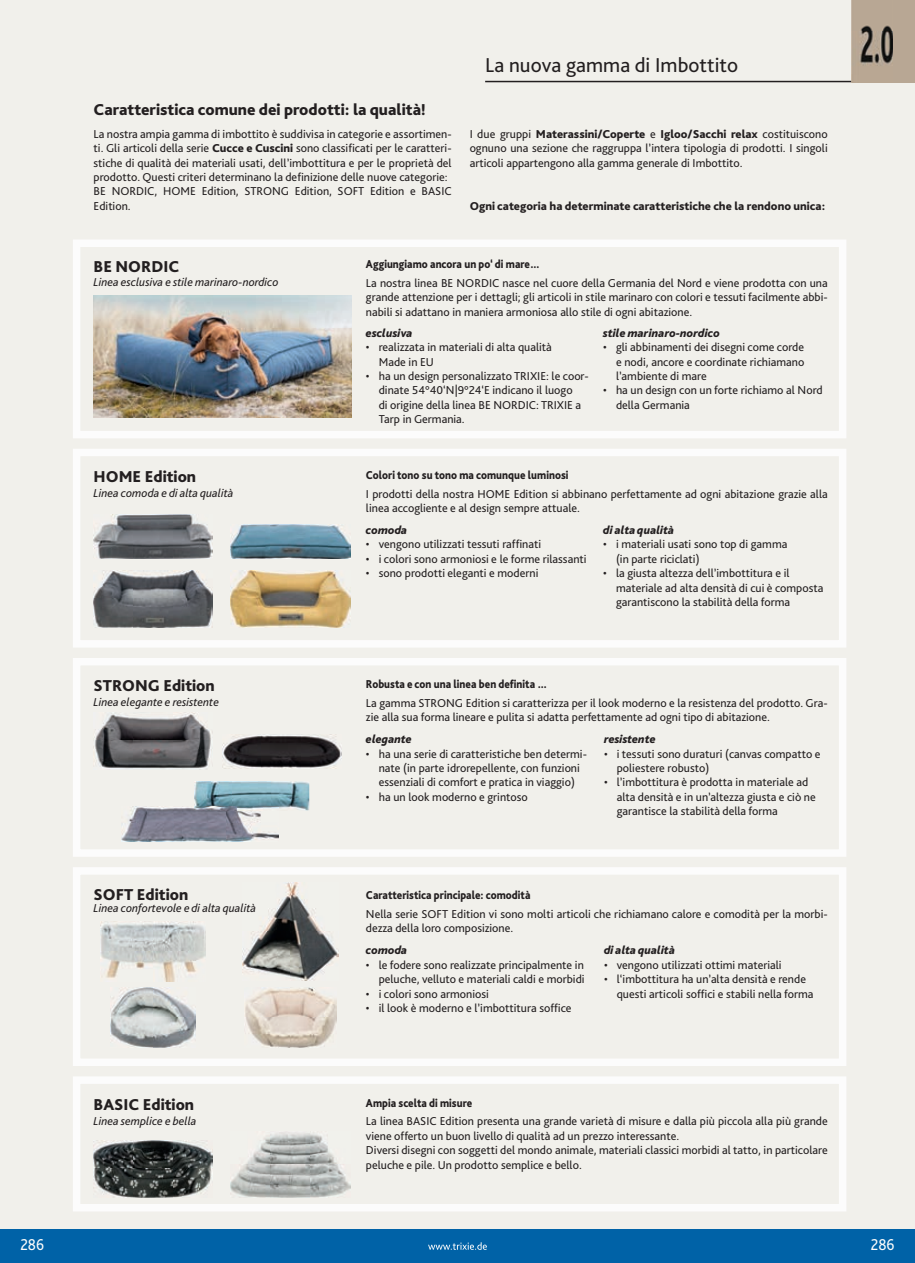
<style>
.page{position:relative;width:915px;height:1263px;background:#fff}
.page>*{position:absolute;margin:0;border:0;box-sizing:border-box;transform-origin:0 0}
.t1{font:21px "Bliss Pro";color:#231f20}
.t2{font:800 16.5px "Bliss Pro";color:#231f20}
.t3{font:16.5px "Bliss Pro";color:#fcfcfc;scale:.89 1}
.t4{font:12px/14.4px "Bliss Pro";color:#231f20}
.t5{font:800 12px "Bliss Pro";color:#231f20;scale:.89 1}
.t6{font:italic 12px "Bliss Pro";color:#231f20}
.t7{font:italic 800 12px "Bliss Pro";color:#231f20}
.t8{font:800 12px "Bliss Pro";color:#231f20}
.s1{font-weight:800}
</style>
<div class="page">
<div style="left:0;top:0;width:914px;height:1263px;background:#f1f0eb"></div>
<div style="left:0;top:1230px;width:914px;height:33px;background:#0062a7"></div>
<svg style="left:428px;top:1242px;width:58px;height:8px"></svg>
<img style="left:94px;top:295px;width:257px;height:123px">
<img style="left:95px;top:713px;width:118px;height:56px">
<img style="left:222px;top:734px;width:119px;height:34px">
<img style="left:94px;top:1140px;width:119px;height:58px">
<img style="left:231px;top:1132px;width:119px;height:65px">
<img style="left:231px;top:524px;width:119px;height:34px">
<img style="left:94px;top:515px;width:119px;height:43px">
<img style="left:230px;top:571px;width:120px;height:56px">
<img style="left:94px;top:571px;width:119px;height:56px">
<img style="left:101px;top:921px;width:104px;height:60px">
<img style="left:243px;top:882px;width:95px;height:99px">
<img style="left:111px;top:987px;width:85px;height:61px">
<img style="left:245px;top:987px;width:91px;height:61px">
<img style="left:850px;top:0;width:64px;height:82px">
<div style="left:73px;top:239px;width:773px;height:199px;border:8px solid #fcfcfc"></div>
<div style="left:73px;top:658px;width:773px;height:199px;border:8px solid #fcfcfc"></div>
<div style="left:73px;top:1076px;width:773px;height:135px;border:8px solid #fcfcfc"></div>
<div style="left:73px;top:449px;width:773px;height:199px;border:8px solid #fcfcfc"></div>
<div style="left:73px;top:867px;width:773px;height:199px;border:8px solid #fcfcfc"></div>
<img style="left:194px;top:781px;width:77px;height:25px">
<img style="left:271px;top:781px;width:38px;height:29px">
<img style="left:121px;top:806px;width:105px;height:35px">
<img style="left:226px;top:810px;width:52px;height:31px">
<img style="left:194px;top:806px;width:84px;height:4px">
<hr style="left:485px;top:81px;width:365px;height:1px;background:#231f20">
<h2 class="t2" style="left:94px;top:99px;width:333px">Caratteristica comune dei prodotti: la qualità!</h2>
<h1 class="t1" style="left:485px;top:52px;width:254px">La nuova gamma di Imbottito</h1>
<p class="t4" style="left:94px;top:126px;width:359px">La nostra ampia gamma di imbottito è suddivisa in categorie e assortimen&shy;ti. Gli articoli della serie <span class="s1">Cucce e Cuscini</span> sono classificati per le caratteri&shy;stiche di qualità dei materiali usati, dell’imbottitura e per le proprietà del prodotto. Questi criteri determinano la definizione delle nuove categorie:<br>BE NORDIC, HOME Edition, STRONG Edition, SOFT Edition e BASIC Edition.</p>
<p class="t4" style="left:469px;top:126px;width:359px;text-align:justify">I due gruppi <span class="s1">Materassini/Coperte</span> e <span class="s1">Igloo/Sacchi relax</span> costituiscono ognuno una sezione che raggruppa l’intera tipologia di prodotti. I singoli articoli appartengono alla gamma generale di Imbottito.</p>
<p class="t8" style="left:469px;top:198px;width:357px">Ogni categoria ha determinate caratteristiche che la rendono unica:</p>
<h2 class="t2" style="left:94px;top:256px;width:87px">BE NORDIC</h2>
<p class="t6" style="left:94px;top:274px;width:186px">Linea esclusiva e stile marinaro-nordico</p>
<p class="t5" style="left:366px;top:257px;width:197px">Aggiungiamo ancora un po‘ di mare…</p>
<p class="t4" style="left:366px;top:275px;width:463px;text-align:justify">La nostra linea BE NORDIC nasce nel cuore della Germania del Nord e viene prodotta con una grande attenzione per i dettagli; gli articoli in stile marinaro con colori e tessuti facilmente abbi&shy;nabili si adattano in maniera armoniosa allo stile di ogni abitazione.</p>
<p class="t7" style="left:366px;top:325px;width:48px">esclusiva</p>
<p class="t4" style="left:378px;top:340px;width:174px;text-indent:-13px">• realizzata in materiali di alta qualità<br>Made in EU</p>
<p class="t4" style="left:378px;top:369px;width:211px;text-indent:-13px">• ha un design personalizzato TRIXIE: le coor&shy;dinate 54°40‘N|9°24‘E indicano il luogo<br>di origine della linea BE NORDIC: TRIXIE a Tarp in Germania.</p>
<p class="t7" style="left:603px;top:325px;width:118px">stile marinaro-nordico</p>
<p class="t4" style="left:615px;top:340px;width:190px;text-align:justify;text-indent:-13px">• gli abbinamenti dei disegni come corde e nodi, ancore e coordinate richiamano l’ambiente di mare</p>
<p class="t4" style="left:615px;top:383px;width:208px;text-indent:-13px">• ha un design con un forte richiamo al Nord della Germania</p>
<h2 class="t2" style="left:94px;top:467px;width:104px">HOME Edition</h2>
<p class="t6" style="left:94px;top:485px;width:141px">Linea comoda e di alta qualità</p>
<p class="t5" style="left:366px;top:467px;width:229px">Colori tono su tono ma comunque luminosi</p>
<p class="t4" style="left:366px;top:486px;width:463px">I prodotti della nostra HOME Edition si abbinano perfettamente ad ogni abitazione grazie alla linea accogliente e al design sempre attuale.</p>
<p class="t7" style="left:366px;top:522px;width:43px">comoda</p>
<p class="t4" style="left:366px;top:537px;width:177px">• vengono utilizzati tessuti raffinati</p>
<p class="t4" style="left:366px;top:551px;width:222px">• i colori sono armoniosi e le forme rilassanti</p>
<p class="t4" style="left:366px;top:566px;width:174px">• sono prodotti eleganti e moderni</p>
<p class="t7" style="left:603px;top:522px;width:72px">di alta qualità</p>
<p class="t4" style="left:615px;top:537px;width:173px;text-indent:-13px">• i materiali usati sono top di gamma (in parte riciclati)</p>
<p class="t4" style="left:615px;top:566px;width:209px;text-indent:-13px">• la giusta altezza dell’imbottitura e il materiale ad alta densità di cui è composta garantiscono la stabilità della forma</p>
<h2 class="t2" style="left:94px;top:676px;width:122px">STRONG Edition</h2>
<p class="t6" style="left:94px;top:694px;width:127px">Linea elegante e resistente</p>
<p class="t5" style="left:366px;top:676px;width:205px">Robusta e con una linea ben definita …</p>
<p class="t4" style="left:366px;top:695px;width:463px">La gamma STRONG Edition si caratterizza per il look moderno e la resistenza del prodotto. Gra&shy;zie alla sua forma lineare e pulita si adatta perfettamente ad ogni tipo di abitazione.</p>
<p class="t7" style="left:366px;top:732px;width:47px">elegante</p>
<p class="t4" style="left:366px;top:746px;width:222px;text-align:center">• ha una serie di caratteristiche ben determi&shy;nate (in parte idrorepellente, con funzioni essenziali di comfort e pratica in viaggio)</p>
<p class="t4" style="left:366px;top:789px;width:163px">• ha un look moderno e grintoso</p>
<p class="t7" style="left:603px;top:732px;width:53px">resistente</p>
<p class="t4" style="left:616px;top:746px;width:205px;text-indent:-13px">• i tessuti sono duraturi (canvas compatto e poliestere robusto)</p>
<p class="t4" style="left:616px;top:775px;width:200px;text-indent:-13px">• l’imbottitura è prodotta in materiale ad alta densità e in un’altezza giusta e ciò ne garantisce la stabilità della forma</p>
<h2 class="t2" style="left:94px;top:884px;width:96px">SOFT Edition</h2>
<p class="t6" style="left:94px;top:901px;width:164px">Linea confortevole e di alta qualità</p>
<p class="t5" style="left:366px;top:888px;width:186px">Caratteristica principale: comodità</p>
<p class="t4" style="left:366px;top:906px;width:463px">Nella serie SOFT Edition vi sono molti articoli che richiamano calore e comodità per la morbi&shy;dezza della loro composizione.</p>
<p class="t7" style="left:366px;top:943px;width:43px">comoda</p>
<p class="t4" style="left:366px;top:957px;width:220px;text-align:right">• le fodere sono realizzate principalmente in peluche, velluto e materiali caldi e morbidi</p>
<p class="t4" style="left:366px;top:986px;width:124px">• i colori sono armoniosi</p>
<p class="t4" style="left:366px;top:1000px;width:207px">• il look è moderno e l’imbottitura soffice</p>
<p class="t7" style="left:603px;top:943px;width:72px">di alta qualità</p>
<p class="t4" style="left:603px;top:957px;width:179px">• vengono utilizzati ottimi materiali</p>
<p class="t4" style="left:616px;top:972px;width:198px;text-indent:-13px">• l‘imbottitura ha un’alta densità e rende questi articoli soffici e stabili nella forma</p>
<h2 class="t2" style="left:94px;top:1094px;width:102px">BASIC Edition</h2>
<p class="t6" style="left:94px;top:1113px;width:104px">Linea semplice e bella</p>
<p class="t5" style="left:366px;top:1095px;width:121px">Ampia scelta di misure</p>
<p class="t4" style="left:366px;top:1114px;width:463px">La linea BASIC Edition presenta una grande varietà di misure e dalla più piccola alla più grande viene offerto un buon livello di qualità ad un prezzo interessante.<br>Diversi disegni con soggetti del mondo animale, materiali classici morbidi al tatto, in particolare peluche e pile. Un prodotto semplice e bello.</p>
<h2 class="t3" style="left:20px;top:1234px;width:28px">286</h2>
<h2 class="t3" style="left:870px;top:1234px;width:28px">286</h2>
</div>
